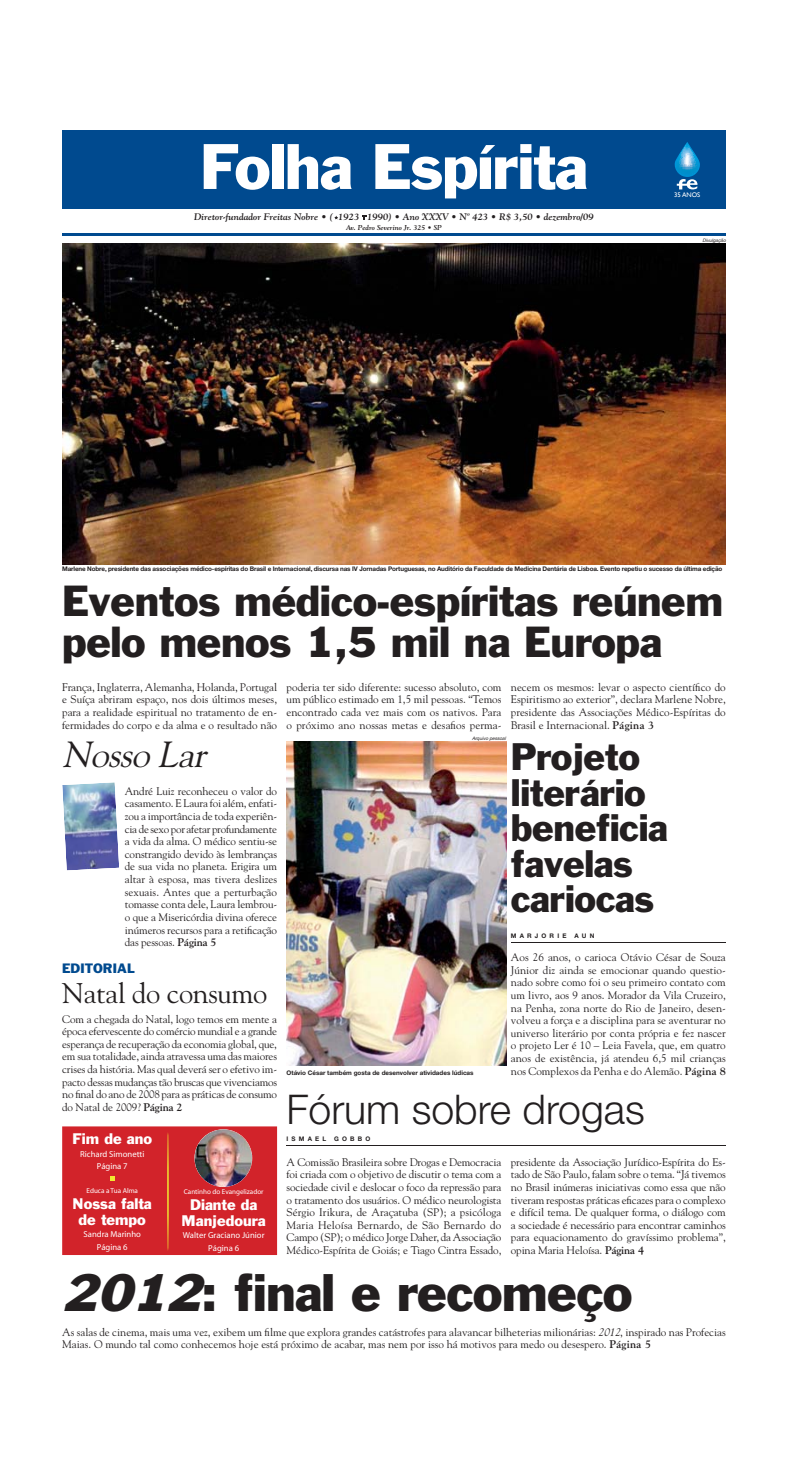
<style>
.page{position:relative;width:788px;height:1478px;background:#fff}
.page>*{position:absolute;margin:0;border:0;box-sizing:border-box;transform-origin:0 0}
.t1{font:59.32px "Franklin Gothic";letter-spacing:-.02em;color:#fff}
.t2{font:48.82px "Franklin Gothic";letter-spacing:-.015em;color:#231f20}
.t3{font:300 40.95px "Helvetica Neue";color:#231f20}
.t4{font:40.16px/40.9px "Franklin Gothic";letter-spacing:-.01em;color:#231f20}
.t5{font:italic 36.23px "Goudy";color:#231f20}
.t6{font:35.44px/35.4px "Franklin Gothic";letter-spacing:-.01em;color:#231f20}
.t7{font:28.35px "Goudy";letter-spacing:-.01em;color:#231f20}
.t8{font:14.17px/15.8px "Franklin Gothic";color:#fff;text-align:center}
.t9{font:12.6px "Franklin Gothic";letter-spacing:-.01em;color:#004a8f}
.t10{font:11.03px/12.6px "Goudy";color:#231f20;text-align:justify}
.t11{font:italic 700 9.45px "Goudy";color:#231f20}
.t12{font:8.66px/12.6px "Myriad";color:#fff;text-align:center}
.t13{font:7.09px "Myriad";color:#fff}
.t14{font:italic 700 7.09px "Goudy";color:#231f20}
.t15{font:6.65px "Gill Sans";color:#fff}
.t16{font:700 6.3px "Helvetica Neue";letter-spacing:-.02em;color:#231f20}
.t17{font:700 6.3px "Helvetica Neue";color:#231f20}
.t18{font:700 6.3px "Helvetica Neue";letter-spacing:.5em;color:#231f20}
.t19{font:italic 4.73px "Helvetica Neue";color:#231f20}
.s1{font-weight:700}
.s2{font-style:italic}
</style>
<div class="page">
<div style="left:62px;top:130px;width:663px;height:78px;background:#004a8f"></div>
<hr style="left:62px;top:233px;width:663px;height:2px;background:#004a8f">
<svg style="left:362px;top:215px;width:4px;height:4px"></svg>
<svg style="left:674px;top:142px;width:26px;height:47px"></svg>
<img style="left:62px;top:782px;width:57px;height:88px">
<img style="left:62px;top:243px;width:663px;height:321px">
<hr style="left:286px;top:1145px;width:439px;height:1px;background:#231f20">
<hr style="left:511px;top:942px;width:214px;height:1px;background:#231f20">
<img style="left:286px;top:741px;width:220px;height:324px">
<div style="left:62px;top:1126px;width:215px;height:128px;background:#d2232a"></div>
<img style="left:194px;top:1129px;width:58px;height:57px">
<h1 class="t1" style="left:200px;top:144px;width:389px">Folha Espírita</h1>
<p class="t11" style="left:194px;top:213px;width:401px">Diretor-fundador Freitas Nobre • ( 1923 1990) • Ano XXXV • Nº 423 • R$ 3,50 • dezembro/09</p>
<p class="t14" style="left:346px;top:225px;width:97px">Av. Pedro Severino Jr. 325 • SP</p>
<p class="t15" style="left:674px;top:190px;width:28px">35 ANOS</p>
<p class="t19" style="left:702px;top:238px;width:26px">Divulgação</p>
<p class="t16" style="left:62px;top:566px;width:661px">Marlene Nobre, presidente das associações médico-espíritas do Brasil e Internacional, discursa nas IV Jornadas Portuguesas, no Auditório da Faculdade de Medicina Dentária de Lisboa. Evento repetiu o sucesso da última edição</p>
<h3 class="t4" style="left:62px;top:583px;width:662px">Eventos médico-espíritas reúnem pelo menos 1,5 mil na Europa</h3>
<p class="t10" style="left:62px;top:681px;width:216px">França, Inglaterra, Alemanha, Holanda, Portugal e Suíça abriram espaço, nos dois últimos meses, para a realidade espiritual no tratamento de en&shy;fermidades do corpo e da alma e o resultado não</p>
<p class="t10" style="left:286px;top:681px;width:216px">poderia ter sido diferente: sucesso absoluto, com um público estimado em 1,5 mil pessoas. “Temos encontrado cada vez mais com os nativos. Para o próximo ano nossas metas e desafios perma-</p>
<p class="t10" style="left:511px;top:681px;width:216px">necem os mesmos: levar o aspecto científico do Espiritismo ao exterior”, declara Marlene Nobre, presidente das Associações Médico-Espíritas do Brasil e Internacional. <span class="s1">Página 3</span></p>
<p class="t19" style="left:472px;top:736px;width:36px">Arquivo pessoal</p>
<h3 class="t5" style="left:62px;top:739px;width:152px">Nosso Lar</h3>
<h3 class="t6" style="left:511px;top:742px;width:158px">Projeto literário beneficia favelas cariocas</h3>
<p class="t18" style="left:511px;top:933px;width:57px">MARJORIE</p>
<p class="t16" style="left:574px;top:933px;width:21px">AUN</p>
<p class="t10" style="left:125px;top:785px;width:154px">André Luiz reconheceu o valor do casamento. E Laura foi além, enfati&shy;zou a importância de toda experiên&shy;cia de sexo por afetar profundamente a vida da alma. O médico sentiu-se constrangido devido às lembranças de sua vida no planeta. Erigira um altar à esposa, mas tivera deslizes sexuais. Antes que a perturbação tomasse conta dele, Laura lembrou&shy;o que a Misericórdia divina oferece inúmeros recursos para a retificação das pessoas. <span class="s1">Página 5</span></p>
<p class="t9" style="left:62px;top:963px;width:74px">EDITORIAL</p>
<h3 class="t7" style="left:62px;top:982px;width:207px">Natal do consumo</h3>
<p class="t10" style="left:511px;top:951px;width:216px">Aos 26 anos, o carioca Otávio César de Souza Júnior diz ainda se emocionar quando questio&shy;nado sobre como foi o seu primeiro contato com um livro, aos 9 anos. Morador da Vila Cruzeiro, na Penha, zona norte do Rio de Janeiro, desen&shy;volveu a força e a disciplina para se aventurar no universo literário por conta própria e fez nascer o projeto Ler é 10 – Leia Favela, que, em quatro anos de existência, já atendeu 6,5 mil crianças nos Complexos da Penha e do Alemão. <span class="s1">Página 8</span></p>
<p class="t10" style="left:62px;top:1013px;width:216px">Com a chegada do Natal, logo temos em mente a época efervescente do comércio mundial e a grande esperança de recuperação da economia global, que, em sua totalidade, ainda atravessa uma das maiores crises da história. Mas qual deverá ser o efetivo im&shy;pacto dessas mudanças tão bruscas que vivenciamos no final do ano de 2008 para as práticas de consumo do Natal de 2009? <span class="s1">Página 2</span></p>
<p class="t17" style="left:286px;top:1070px;width:188px">Otávio César também gosta de desenvolver atividades lúdicas</p>
<h3 class="t3" style="left:286px;top:1094px;width:360px">Fórum sobre drogas</h3>
<p class="t16" style="left:286px;top:1136px;width:41px">ISMAEL</p>
<p class="t16" style="left:334px;top:1136px;width:38px">GOBBO</p>
<p class="t8" style="left:72px;top:1131px;width:81px">Fim de ano</p>
<p class="t12" style="left:80px;top:1148px;width:66px">Richard Simonetti<br>Página 7</p>
<p class="t13" style="left:87px;top:1187px;width:53px">Educa a Tua Alma</p>
<p class="t8" style="left:73px;top:1196px;width:81px">Nossa falta de tempo</p>
<p class="t12" style="left:83px;top:1228px;width:59px">Sandra Marinho<br>Página 6</p>
<p class="t10" style="left:286px;top:1156px;width:216px">A Comissão Brasileira sobre Drogas e Democracia foi criada com o objetivo de discutir o tema com a sociedade civil e deslocar o foco da repressão para o tratamento dos usuários. O médico neurologista Sérgio Irikura, de Araçatuba (SP); a psicóloga Maria Heloísa Bernardo, de São Bernardo do Campo (SP); o médico Jorge Daher, da Associação Médico-Espírita de Goiás; e Tiago Cintra Essado,</p>
<p class="t10" style="left:511px;top:1156px;width:216px">presidente da Associação Jurídico-Espírita do Es&shy;tado de São Paulo, falam sobre o tema. “Já tivemos no Brasil inúmeras iniciativas como essa que não tiveram respostas práticas eficazes para o complexo e difícil tema. De qualquer forma, o diálogo com a sociedade é necessário para encontrar caminhos para equacionamento do gravíssimo problema”, opina Maria Heloísa. <span class="s1">Página 4</span></p>
<h2 class="t2" style="left:62px;top:1274px;width:572px"><span class="s2">2012</span>: final e recomeço</h2>
<p class="t10" style="left:62px;top:1325px;width:665px">As salas de cinema, mais uma vez, exibem um filme que explora grandes catástrofes para alavancar bilheterias milionárias: <span class="s2">2012</span>, inspirado nas Profecias<br>Maias. O mundo tal como conhecemos hoje está próximo de acabar, mas nem por isso há motivos para medo ou desespero. <span class="s1">Página 5</span></p>
<p class="t13" style="left:184px;top:1188px;width:81px">Cantinho do Evangelizador</p>
<p class="t8" style="left:181px;top:1197px;width:86px">Diante da<br>Manjedoura</p>
<p class="t12" style="left:183px;top:1229px;width:83px">Walter Graciano Júnior<br>Página 6</p>
</div>
